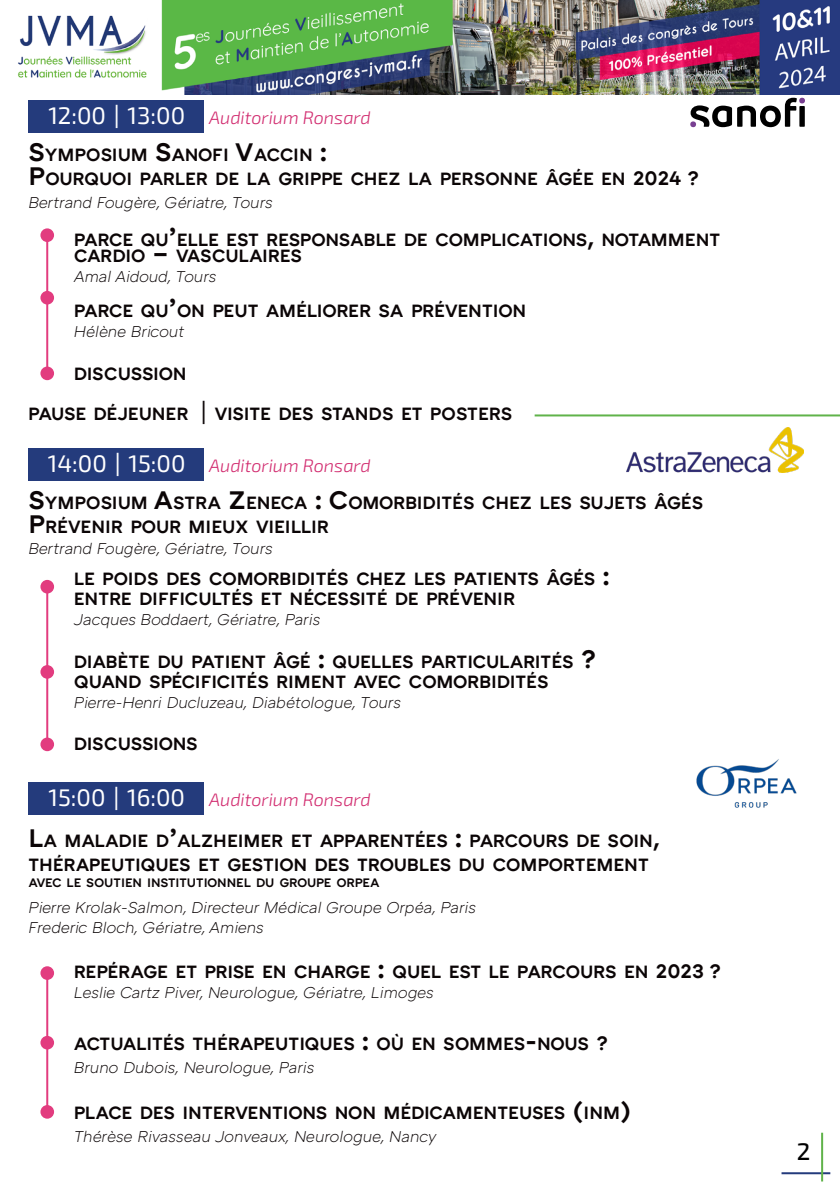
<style>
.page{position:relative;width:840px;height:1191px;background:#fff}
.page>*{position:absolute;margin:0;border:0;box-sizing:border-box;transform-origin:0 0}
.t1{font:24px "Exo 2";color:#000}
.t2{font:600 18.2px/24px "ATC Arquette";letter-spacing:-.01em;color:#0b0506}
.t3{font:italic 18px "Exo 2";color:#d22e71}
.t4{font:italic 300 16px/19.2px "ATC Arquette";letter-spacing:-.01em;color:#0b0506}
.t5{font:600 12.6px "ATC Arquette";letter-spacing:-.02em;color:#0b0506}
.s1{font-style:normal;font-size:24px;color:#fff}
.s2{font-family:"ATC Overlook";font-style:normal;font-size:24px;color:#fff}
.s3{font-size:26px}
.s4{font-size:20px}
.s5{font-family:"ATC Overlook";font-weight:400;font-size:24px}
</style>
<div class="page">
<hr style="left:781px;top:1172px;width:48px;height:2px;background:#243b7c">
<hr style="left:820px;top:1132px;width:2px;height:49px;background:#60b34a">
<img style="left:18px;top:0;width:821px;height:94px">
<div style="left:28px;top:100px;width:176px;height:33px;background:#243b7c"></div>
<div style="left:40px;top:228px;width:14px;height:14px;background:#e23c7f;border-radius:50%"></div>
<hr style="left:46px;top:237px;width:2px;height:133px;background:#e23c7f">
<div style="left:40px;top:291px;width:14px;height:13px;background:#e23c7f;border-radius:50%"></div>
<hr style="left:534px;top:414px;width:305px;height:2px;background:#60b34a">
<div style="left:28px;top:448px;width:176px;height:33px;background:#243b7c"></div>
<div style="left:40px;top:580px;width:14px;height:13px;background:#e23c7f;border-radius:50%"></div>
<hr style="left:46px;top:585px;width:2px;height:159px;background:#e23c7f">
<div style="left:40px;top:665px;width:14px;height:13px;background:#e23c7f;border-radius:50%"></div>
<div style="left:28px;top:782px;width:176px;height:32px;background:#243b7c"></div>
<div style="left:40px;top:966px;width:14px;height:14px;background:#e23c7f;border-radius:50%"></div>
<hr style="left:46px;top:969px;width:2px;height:144px;background:#e23c7f">
<div style="left:40px;top:1036px;width:14px;height:13px;background:#e23c7f;border-radius:50%"></div>
<div style="left:40px;top:737px;width:14px;height:14px;background:#e23c7f;border-radius:50%"></div>
<div style="left:40px;top:1105px;width:14px;height:13px;background:#e23c7f;border-radius:50%"></div>
<svg style="left:690px;top:98px;width:114px;height:29px"></svg>
<img style="left:626px;top:428px;width:177px;height:44px">
<img style="left:696px;top:759px;width:101px;height:49px">
<div style="left:40px;top:366px;width:14px;height:14px;background:#e23c7f;border-radius:50%"></div>
<p class="t3" style="left:48px;top:105px;width:324px"><span class="s1">12:00</span> <span class="s2">|</span> <span class="s1">13:00</span> Auditorium Ronsard</p>
<p class="t2" style="left:28px;top:143px;width:671px"><span class="s3">S</span>YMPOSIUM <span class="s3">S</span>ANOFI <span class="s3">V</span>ACCIN <span class="s3">:<br>P</span>OURQUOI PARLER DE LA GRIPPE CHEZ LA PERSONNE ÂGÉE EN <span class="s4">2024 ?</span></p>
<p class="t4" style="left:28px;top:194px;width:246px">Bertrand Fougère, Gériatre, Tours</p>
<p class="t2" style="left:74px;top:232px;width:647px;line-height:16px">PARCE QU<span class="s3">’</span>ELLE EST RESPONSABLE DE COMPLICATIONS<span class="s3">,</span> NOTAMMENT<br>CARDIO <span class="s3">–</span> VASCULAIRES</p>
<p class="t4" style="left:74px;top:267px;width:144px">Amal Aidoud, Tours</p>
<p class="t2" style="left:74px;top:299px;width:453px">PARCE QU<span class="s3">’</span>ON PEUT AMÉLIORER SA PRÉVENTION</p>
<p class="t4" style="left:74px;top:322px;width:112px">Hélène Bricout</p>
<p class="t2" style="left:74px;top:362px;width:114px">DISCUSSION</p>
<p class="t2" style="left:28px;top:402px;width:485px">PAUSE DÉJEUNER <span class="s5">|</span> VISITE DES STANDS ET POSTERS</p>
<p class="t3" style="left:48px;top:453px;width:324px"><span class="s1">14:00</span> <span class="s2">|</span> <span class="s1">15:00</span> Auditorium Ronsard</p>
<p class="t2" style="left:28px;top:491px;width:676px"><span class="s3">S</span>YMPOSIUM <span class="s3">A</span>STRA <span class="s3">Z</span> ENECA <span class="s3">: C</span>OMORBIDITÉS CHEZ LES SUJETS ÂGÉS<br><span class="s3">P</span>RÉVENIR POUR MIEUX VIEILLIR</p>
<p class="t4" style="left:28px;top:539px;width:246px">Bertrand Fougère, Gériatre, Tours</p>
<p class="t2" style="left:74px;top:569px;width:537px;line-height:20px">LE POIDS DES COMORBIDITÉS CHEZ LES PATIENTS ÂGÉS <span class="s3">:<br></span>ENTRE DIFFICULTÉS ET NÉCESSITÉ DE PRÉVENIR</p>
<p class="t4" style="left:74px;top:610px;width:248px">Jacques Boddaert, Gériatre, Paris</p>
<p class="t2" style="left:74px;top:652px;width:523px;line-height:20px">DIABÈTE DU PATIENT ÂGÉ <span class="s3">:</span> QUELLES PARTICULARITÉS <span class="s3">?<br></span>QUAND SPÉCIFICITÉS RIMENT AVEC COMORBIDITÉS</p>
<p class="t4" style="left:74px;top:693px;width:328px">Pierre-Henri Ducluzeau, Diabétologue, Tours</p>
<p class="t2" style="left:74px;top:732px;width:125px">DISCUSSIONS</p>
<p class="t3" style="left:48px;top:787px;width:323px"><span class="s1">15:00</span> <span class="s2">|</span> <span class="s1">16:00</span> Auditorium Ronsard</p>
<p class="t2" style="left:28px;top:829px;width:632px"><span class="s3">L</span>A MALADIE D<span class="s3">’</span>ALZHEIMER ET APPARENTÉES <span class="s3">:</span> PARCOURS DE SOIN<span class="s3">,<br></span>THÉRAPEUTIQUES ET GESTION DES TROUBLES DU COMPORTEMENT</p>
<p class="t5" style="left:28px;top:876px;width:352px">AVEC LE SOUTIEN INSTITUTIONNEL DU GROUPE ORPEA</p>
<p class="t4" style="left:28px;top:899px;width:449px">Pierre Krolak-Salmon, Directeur Médical Groupe Orpéa, Paris<br>Frederic Bloch, Gériatre, Amiens</p>
<p class="t2" style="left:74px;top:960px;width:648px">REPÉRAGE ET PRISE EN CHARGE <span class="s3">:</span> QUEL EST LE PARCOURS EN <span class="s4">2023 ?</span></p>
<p class="t4" style="left:74px;top:984px;width:361px">Leslie Cartz Piver, Neurologue, Gériatre, Limoges</p>
<p class="t2" style="left:74px;top:1032px;width:535px">ACTUALITÉS THÉRAPEUTIQUES <span class="s3">:</span> OÙ EN SOMMES<span class="s3">-</span>NOUS <span class="s4">?</span></p>
<p class="t4" style="left:74px;top:1058px;width:242px">Bruno Dubois, Neurologue, Paris</p>
<p class="t2" style="left:74px;top:1101px;width:558px">PLACE DES INTERVENTIONS NON MÉDICAMENTEUSES <span class="s3">(</span>INM<span class="s3">)</span></p>
<p class="t4" style="left:74px;top:1127px;width:364px">Thérèse Rivasseau Jonveaux, Neurologue, Nancy</p>
<h1 class="t1" style="left:796px;top:1134px;width:15px">2</h1>
</div>
